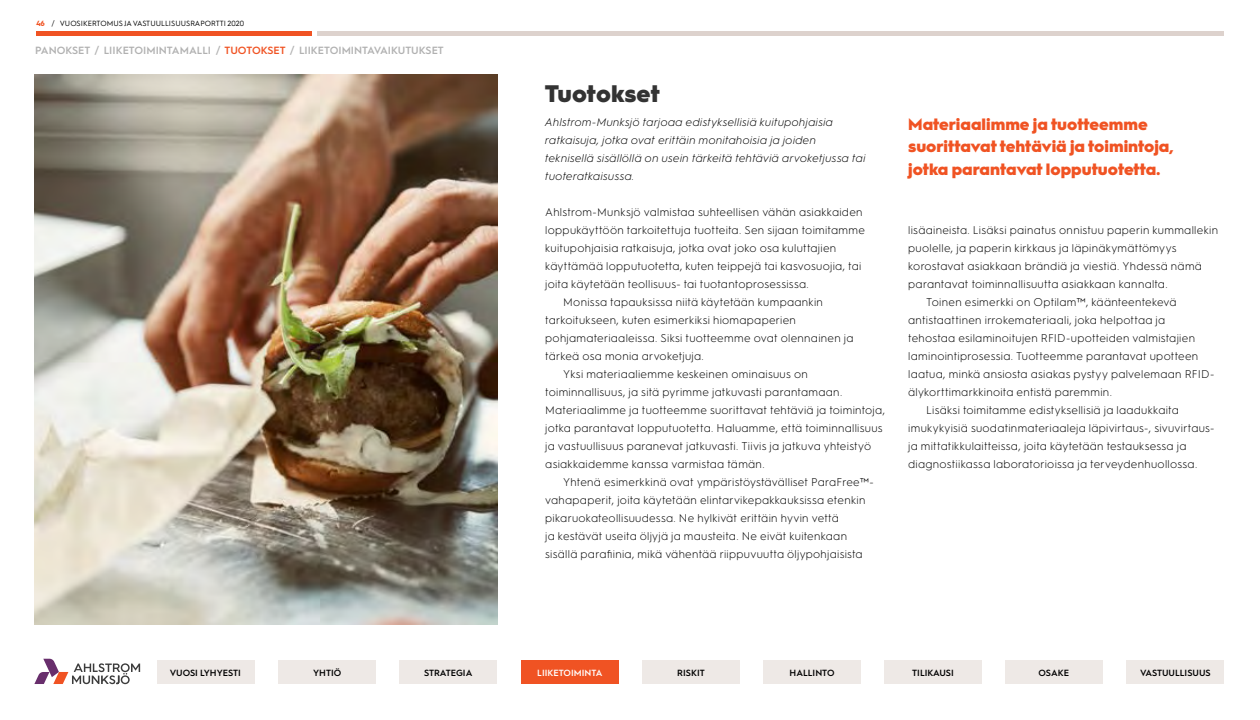
<style>
.page{position:relative;width:1260px;height:720px;background:#fff}
.page>*{position:absolute;margin:0;border:0;box-sizing:border-box;transform-origin:0 0}
.t1{font:900 24px "Hurme Geometric Sans 1";letter-spacing:.005em;color:#333}
.t2{font:900 16.5px/22.5px "Hurme Geometric Sans 1";color:#f05323}
.t3{font:300 11.25px "Hurme Geometric Sans 1";letter-spacing:.02em;color:#000}
.t4{font:italic 300 11.25px/18px "Hurme Geometric Sans 1";letter-spacing:.015em;color:#000}
.t5{font:600 10.5px "Hurme Geometric Sans 1";color:#b1b1b1}
.t6{font:600 9px "Hurme Geometric Sans 1";color:#000}
.t7{font:600 9px "Hurme Geometric Sans 1";color:#fff}
.t8{font:7.5px "Hurme Geometric Sans 1";color:#000}
.s1{font-weight:700;color:#f05323}
.s2{color:#f05323}
</style>
<div class="page">
<img style="left:34px;top:75px;width:463px;height:549px">
<svg style="left:34px;top:659px;width:106px;height:25px"></svg>
<div style="left:157px;top:660px;width:98px;height:24px;background:#eee9e6"></div>
<div style="left:278px;top:660px;width:98px;height:24px;background:#eee9e6"></div>
<div style="left:400px;top:660px;width:97px;height:24px;background:#eee9e6"></div>
<div style="left:521px;top:660px;width:97px;height:24px;background:#f05323"></div>
<div style="left:642px;top:660px;width:97px;height:24px;background:#eee9e6"></div>
<div style="left:763px;top:660px;width:98px;height:24px;background:#eee9e6"></div>
<div style="left:1006px;top:660px;width:97px;height:24px;background:#eee9e6"></div>
<div style="left:1127px;top:660px;width:97px;height:24px;background:#eee9e6"></div>
<div style="left:884px;top:660px;width:98px;height:24px;background:#eee9e6"></div>
<div style="left:36px;top:31px;width:276px;height:5px;background:#f05323"></div>
<div style="left:318px;top:31px;width:906px;height:5px;background:#ddd2cd"></div>
<p class="t8" style="left:36px;top:18px;width:210px"><span class="s1">46</span> / VUOSIKERTOMUS JA VASTUULLISUUSRAPORTTI 2020</p>
<p class="t5" style="left:35px;top:43px;width:410px">PANOKSET / LIIKETOIMINTAMALLI / <span class="s2">TUOTOKSET</span> / LIIKETOIMINTAVAIKUTUKSET</p>
<h1 class="t1" style="left:545px;top:77px;width:116px">Tuotokset</h1>
<p class="t4" style="left:545px;top:112px;width:322px">Ahlstrom-Munksjö tarjoaa edistyksellisiä kuitupohjaisia ratkaisuja, jotka ovat erittäin monitahoisia ja joiden teknisellä sisällöllä on usein tärkeitä tehtäviä arvoketjussa tai tuoteratkaisussa.</p>
<p class="t3" style="left:545px;top:204px;width:319px">Ahlstrom-Munksjö valmistaa suhteellisen vähän asiakkaiden</p>
<p class="t3" style="left:545px;top:222px;width:321px">loppukäyttöön tarkoitettuja tuotteita. Sen sijaan toimitamme</p>
<p class="t3" style="left:545px;top:240px;width:293px">kuitupohjaisia ratkaisuja, jotka ovat joko osa kuluttajien</p>
<p class="t3" style="left:545px;top:258px;width:318px">käyttämää lopputuotetta, kuten teippejä tai kasvosuojia, tai</p>
<p class="t3" style="left:545px;top:276px;width:265px">joita käytetään teollisuus- tai tuotantoprosessissa.</p>
<p class="t3" style="left:563px;top:294px;width:261px">Monissa tapauksissa niitä käytetään kumpaankin</p>
<p class="t3" style="left:545px;top:312px;width:252px">tarkoitukseen, kuten esimerkiksi hiomapaperien</p>
<p class="t3" style="left:545px;top:330px;width:310px">pohjamateriaaleissa. Siksi tuotteemme ovat olennainen ja</p>
<p class="t3" style="left:545px;top:348px;width:160px">tärkeä osa monia arvoketjuja.</p>
<p class="t3" style="left:563px;top:366px;width:246px">Yksi materiaaliemme keskeinen ominaisuus on</p>
<p class="t3" style="left:545px;top:384px;width:299px">toiminnallisuus, ja sitä pyrimme jatkuvasti parantamaan.</p>
<p class="t3" style="left:545px;top:402px;width:341px">Materiaalimme ja tuotteemme suorittavat tehtäviä ja toimintoja,</p>
<p class="t3" style="left:545px;top:420px;width:339px">jotka parantavat lopputuotetta. Haluamme, että toiminnallisuus</p>
<p class="t3" style="left:545px;top:438px;width:327px">ja vastuullisuus paranevat jatkuvasti. Tiivis ja jatkuva yhteistyö</p>
<p class="t3" style="left:545px;top:456px;width:221px">asiakkaidemme kanssa varmistaa tämän.</p>
<p class="t3" style="left:563px;top:474px;width:312px">Yhtenä esimerkkinä ovat ympäristöystävälliset ParaFree™-</p>
<p class="t3" style="left:545px;top:492px;width:322px">vahapaperit, joita käytetään elintarvikepakkauksissa etenkin</p>
<p class="t3" style="left:545px;top:510px;width:295px">pikaruokateollisuudessa. Ne hylkivät erittäin hyvin vettä</p>
<p class="t3" style="left:545px;top:528px;width:303px">ja kestävät useita öljyjä ja mausteita. Ne eivät kuitenkaan</p>
<p class="t3" style="left:545px;top:546px;width:319px">sisällä parafiinia, mikä vähentää riippuvuutta öljypohjaisista</p>
<h2 class="t2" style="left:908px;top:112px;width:267px">Materiaalimme ja tuotteemme suorittavat tehtäviä ja toimintoja, jotka parantavat lopputuotetta.</h2>
<p class="t3" style="left:908px;top:222px;width:311px">lisäaineista. Lisäksi painatus onnistuu paperin kummallekin</p>
<p class="t3" style="left:908px;top:240px;width:270px">puolelle, ja paperin kirkkaus ja läpinäkymättömyys</p>
<p class="t3" style="left:908px;top:258px;width:295px">korostavat asiakkaan brändiä ja viestiä. Yhdessä nämä</p>
<p class="t3" style="left:908px;top:276px;width:261px">parantavat toiminnallisuutta asiakkaan kannalta.</p>
<p class="t3" style="left:926px;top:294px;width:252px">Toinen esimerkki on Optilam™, käänteentekevä</p>
<p class="t3" style="left:908px;top:312px;width:258px">antistaattinen irrokemateriaali, joka helpottaa ja</p>
<p class="t3" style="left:908px;top:330px;width:288px">tehostaa esilaminoitujen RFID-upotteiden valmistajien</p>
<p class="t3" style="left:908px;top:348px;width:292px">laminointiprosessia. Tuotteemme parantavat upotteen</p>
<p class="t3" style="left:908px;top:366px;width:308px">laatua, minkä ansiosta asiakas pystyy palvelemaan RFID-</p>
<p class="t3" style="left:908px;top:384px;width:205px">älykorttimarkkinoita entistä paremmin.</p>
<p class="t3" style="left:926px;top:402px;width:254px">Lisäksi toimitamme edistyksellisiä ja laadukkaita</p>
<p class="t3" style="left:908px;top:420px;width:308px">imukykyisiä suodatinmateriaaleja läpivirtaus-, sivuvirtaus-</p>
<p class="t3" style="left:908px;top:438px;width:280px">ja mittatikkulaitteissa, joita käytetään testauksessa ja</p>
<p class="t3" style="left:908px;top:456px;width:291px">diagnostiikassa laboratorioissa ja terveydenhuollossa.</p>
<p class="t6" style="left:170px;top:666px;width:73px">VUOSI LYHYESTI</p>
<p class="t6" style="left:313px;top:666px;width:30px">YHTIÖ</p>
<p class="t6" style="left:424px;top:666px;width:50px">STRATEGIA</p>
<p class="t7" style="left:537px;top:666px;width:67px">LIIKETOIMINTA</p>
<p class="t6" style="left:677px;top:666px;width:29px">RISKIT</p>
<p class="t6" style="left:790px;top:666px;width:46px">HALLINTO</p>
<p class="t6" style="left:912px;top:666px;width:43px">TILIKAUSI</p>
<p class="t6" style="left:1039px;top:666px;width:32px">OSAKE</p>
<p class="t6" style="left:1140px;top:666px;width:72px">VASTUULLISUUS</p>
</div>
